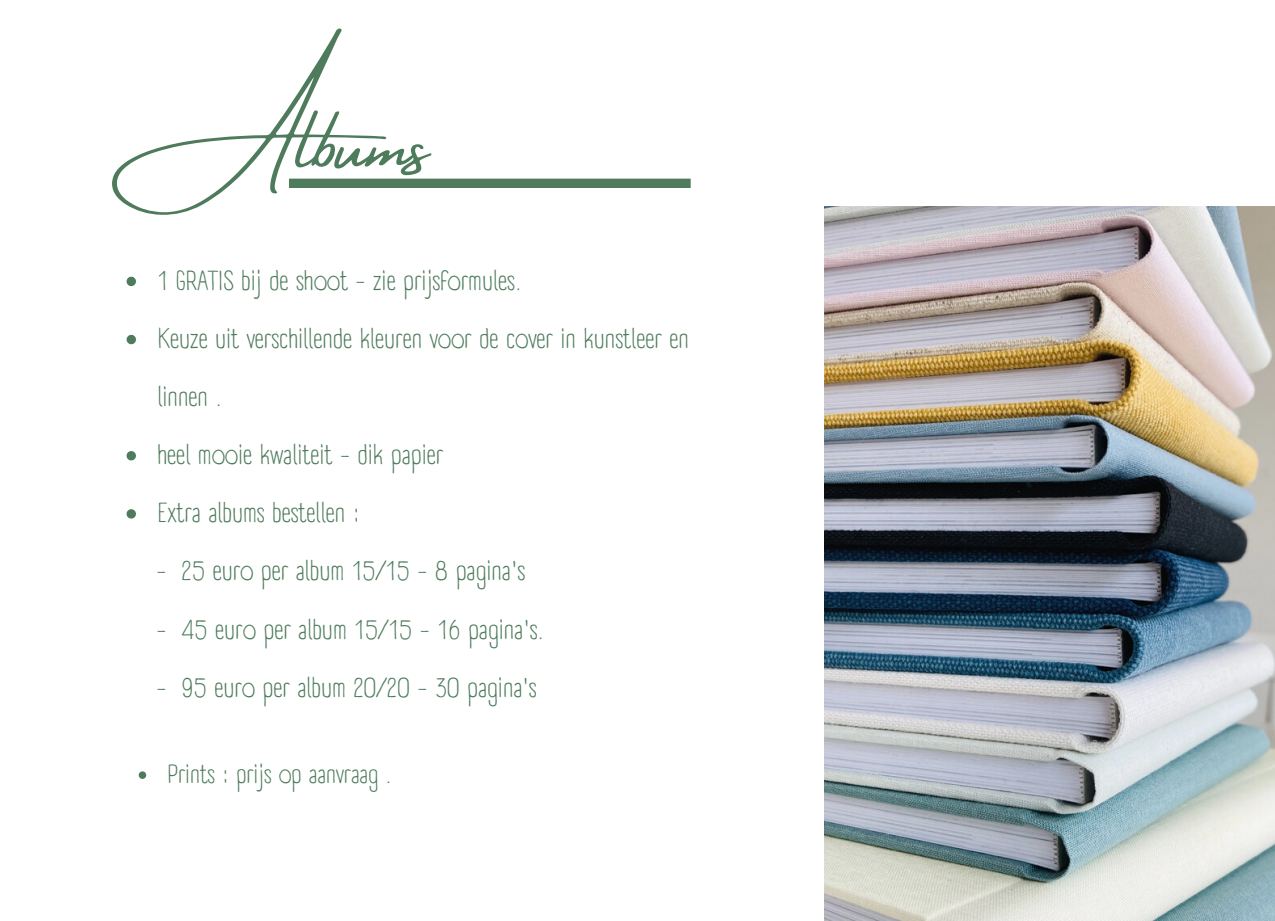
<style>
.page{position:relative;width:1275px;height:921px;background:#fff}
.page>*{position:absolute;margin:0;border:0;box-sizing:border-box;transform-origin:0 0}
.t1{font:81.5px "Amsterdam Four";color:#4e7b5c}
.t2{font:27px/58px "A Day Without Sun Text";color:#4e7b5c}
.t3{font:25.75px "A Day Without Sun Text";color:#4e7b5c}
</style>
<div class="page">
<div style="left:289px;top:179px;width:402px;height:9px;background:#4e7b5c"></div>
<img style="left:824px;top:206px;width:450px;height:714px">
<svg style="left:127px;top:277px;width:9px;height:9px"></svg>
<svg style="left:127px;top:335px;width:9px;height:9px"></svg>
<svg style="left:127px;top:451px;width:9px;height:9px"></svg>
<svg style="left:127px;top:509px;width:9px;height:9px"></svg>
<svg style="left:139px;top:771px;width:7px;height:8px"></svg>
<p class="t1" style="left:169px;top:100px;width:276px">Albums</p>
<p class="t2" style="left:157px;top:251px;width:366px">1 GRATIS bij de shoot - zie prijsformules.</p>
<p class="t2" style="left:157px;top:310px;width:533px">Keuze uit verschillende kleuren voor de cover in kunstleer en linnen .</p>
<p class="t2" style="left:157px;top:426px;width:287px">heel mooie kwaliteit - dik papier</p>
<p class="t2" style="left:157px;top:484px;width:204px">Extra albums bestellen :</p>
<p class="t2" style="left:157px;top:542px;width:370px">- 25 euro per album 15/15 - 8 pagina's</p>
<p class="t2" style="left:157px;top:600px;width:389px">- 45 euro per album 15/15 - 16 pagina's.</p>
<p class="t2" style="left:157px;top:658px;width:382px">- 95 euro per album 20/20 - 30 pagina's</p>
<p class="t3" style="left:168px;top:758px;width:226px">Prints : prijs op aanvraag .</p>
</div>
